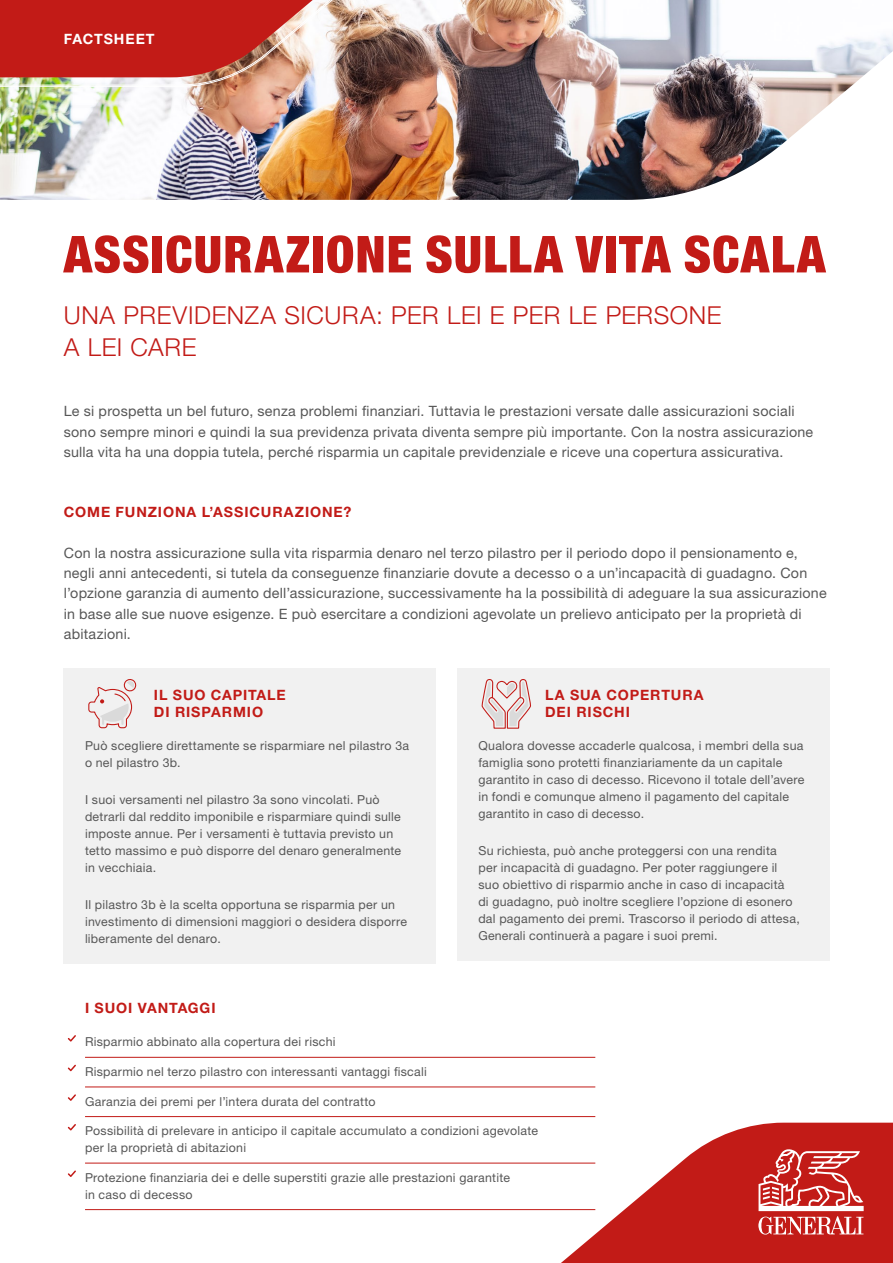
<style>
.page{position:relative;width:893px;height:1263px;background:#fff}
.page>*{position:absolute;margin:0;border:0;box-sizing:border-box;transform-origin:0 0}
.t1{font:900 condensed 51px "Helvetica Neue LT Std";letter-spacing:.025em;color:#c21b17}
.t2{font:300 24.75px/31.5px "Helvetica Neue LT Std";letter-spacing:.025em;color:#c21b17}
.t3{font:14.25px/20.2px "Helvetica Neue LT Std";letter-spacing:.015em;color:#575757}
.t4{font:700 14.25px/16.8px "Helvetica Neue LT Std";letter-spacing:.065em;color:#c21b17}
.t5{font:700 14.25px "Helvetica Neue LT Std";letter-spacing:.065em;color:#fff}
.t6{font:12.3px/17px "Helvetica Neue LT Std";letter-spacing:.02em;color:#575757}
</style>
<div class="page">
<img style="left:0;top:0;width:893px;height:200px">
<svg style="left:0;top:0;width:348px;height:87px;background:#c95149"></svg>
<svg style="left:545px;top:1123px;width:348px;height:140px;fill:#c21b17"></svg>
<svg style="left:758px;top:1149px;width:106px;height:85px"></svg>
<div style="left:64px;top:668px;width:372px;height:296px;background:#f1f1f1"></div>
<div style="left:457px;top:668px;width:372px;height:293px;background:#f1f1f1"></div>
<svg style="left:88px;top:679px;width:48px;height:50px"></svg>
<svg style="left:481px;top:679px;width:50px;height:50px"></svg>
<hr style="left:85px;top:1057px;width:510px;height:1px;background:#c21b17">
<hr style="left:85px;top:1087px;width:510px;height:1px;background:#c21b17">
<hr style="left:85px;top:1116px;width:510px;height:1px;background:#c21b17">
<hr style="left:85px;top:1163px;width:510px;height:1px;background:#c21b17">
<hr style="left:85px;top:1209px;width:510px;height:1px;background:#c21b17">
<svg style="left:68px;top:1035px;width:8px;height:6px"></svg>
<svg style="left:68px;top:1065px;width:8px;height:6px"></svg>
<svg style="left:68px;top:1094px;width:8px;height:7px"></svg>
<svg style="left:68px;top:1124px;width:8px;height:6px"></svg>
<svg style="left:68px;top:1170px;width:8px;height:7px"></svg>
<p class="t5" style="left:64px;top:30px;width:92px">FACTSHEET</p>
<h1 class="t1" style="left:64px;top:223px;width:763px">ASSICURAZIONE SULLA VITA SCALA</h1>
<h2 class="t2" style="left:64px;top:299px;width:659px">UNA PREVIDENZA SICURA: PER LEI E PER LE PERSONE<br>A LEI CARE</h2>
<p class="t3" style="left:64px;top:401px;width:751px">Le si prospetta un bel futuro, senza problemi finanziari. Tuttavia le prestazioni versate dalle assicurazioni sociali sono sempre minori e quindi la sua previdenza privata diventa sempre più importante. Con la nostra assicurazione sulla vita ha una doppia tutela, perché risparmia un capitale previdenziale e riceve una copertura assicurativa.</p>
<p class="t4" style="left:64px;top:504px;width:289px">COME FUNZIONA L’ASSICURAZIONE?</p>
<p class="t3" style="left:64px;top:542px;width:764px">Con la nostra assicurazione sulla vita risparmia denaro nel terzo pilastro per il periodo dopo il pensionamento e, negli anni antecedenti, si tutela da conseguenze finanziarie dovute a decesso o a un’incapacità di guadagno. Con l’opzione garanzia di aumento dell’assicurazione, successivamente ha la possibilità di adeguare la sua assicurazione in base alle sue nuove esigenze. E può esercitare a condizioni agevolate un prelievo anticipato per la proprietà di abitazioni.</p>
<p class="t4" style="left:154px;top:686px;width:133px">IL SUO CAPITALE<br>DI RISPARMIO</p>
<p class="t6" style="left:85px;top:737px;width:326px">Può scegliere direttamente se risparmiare nel pilastro 3a o nel pilastro 3b.</p>
<p class="t6" style="left:85px;top:791px;width:318px">I suoi versamenti nel pilastro 3a sono vincolati. Può detrarli dal reddito imponibile e risparmiare quindi sulle imposte annue. Per i versamenti è tuttavia previsto un tetto massimo e può disporre del denaro generalmente in vecchiaia.</p>
<p class="t6" style="left:85px;top:896px;width:324px">Il pilastro 3b è la scelta opportuna se risparmia per un investimento di dimensioni maggiori o desidera disporre liberamente del denaro.</p>
<p class="t4" style="left:545px;top:686px;width:160px">LA SUA COPERTURA<br>DEI RISCHI</p>
<p class="t6" style="left:478px;top:737px;width:328px">Qualora dovesse accaderle qualcosa, i membri della sua famiglia sono protetti finanziariamente da un capitale garantito in caso di decesso. Ricevono il totale dell’avere in fondi e comunque almeno il pagamento del capitale garantito in caso di decesso.</p>
<p class="t6" style="left:478px;top:842px;width:323px">Su richiesta, può anche proteggersi con una rendita<br>per incapacità di guadagno. Per poter raggiungere il suo obiettivo di risparmio anche in caso di incapacità<br>di guadagno, può inoltre scegliere l’opzione di esonero dal pagamento dei premi. Trascorso il periodo di attesa, Generali continuerà a pagare i suoi premi.</p>
<p class="t4" style="left:85px;top:999px;width:132px">I SUOI VANTAGGI</p>
<p class="t6" style="left:85px;top:1033px;width:252px">Risparmio abbinato alla copertura dei rischi</p>
<p class="t6" style="left:85px;top:1063px;width:343px">Risparmio nel terzo pilastro con interessanti vantaggi fiscali</p>
<p class="t6" style="left:85px;top:1093px;width:292px">Garanzia dei premi per l’intera durata del contratto</p>
<p class="t6" style="left:85px;top:1122px;width:454px">Possibilità di prelevare in anticipo il capitale accumulato a condizioni agevolate per la proprietà di abitazioni</p>
<p class="t6" style="left:85px;top:1169px;width:426px">Protezione finanziaria dei e delle superstiti grazie alle prestazioni garantite in caso di decesso</p>
</div>
